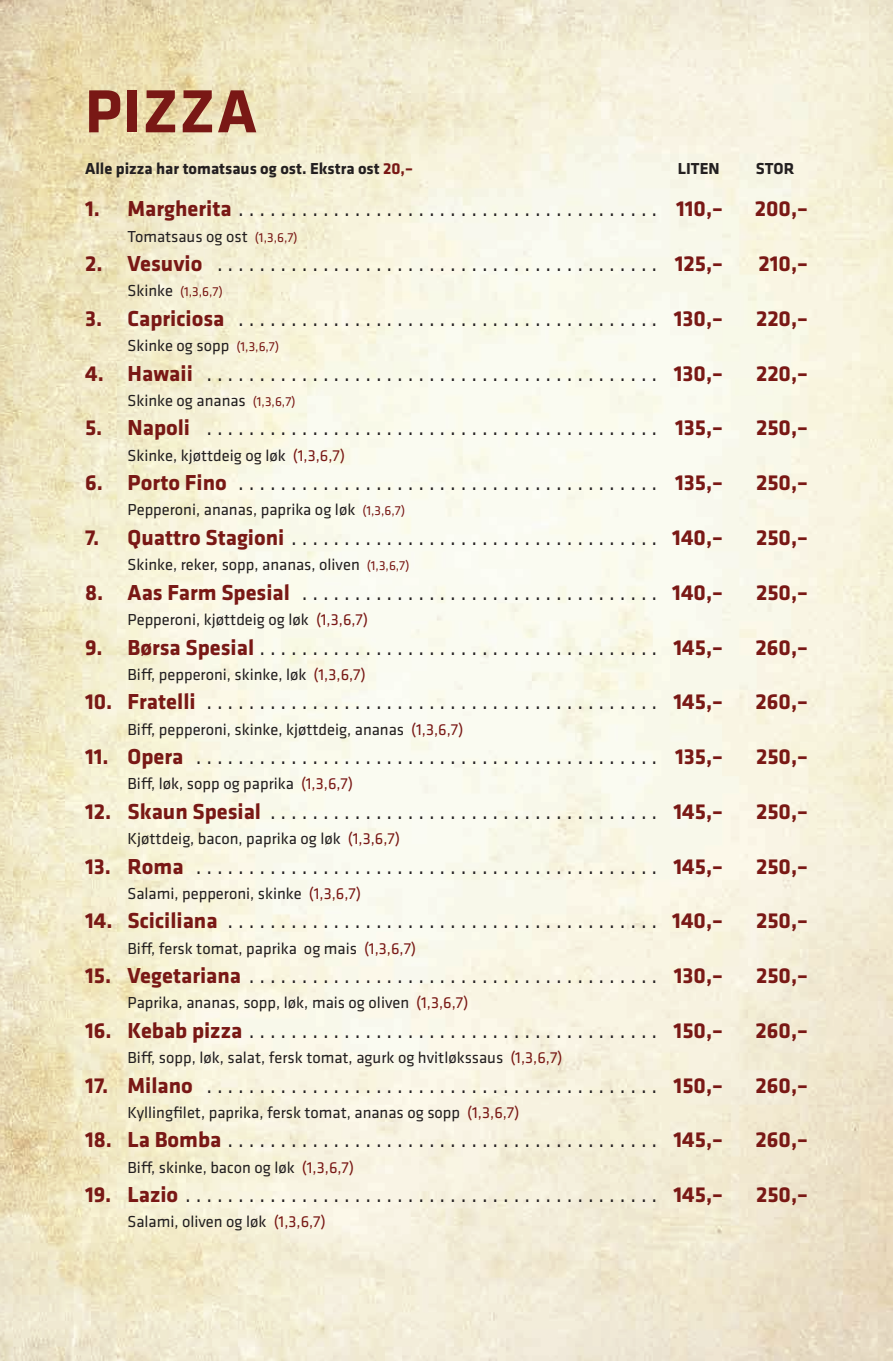
<style>
.page{position:relative;width:893px;height:1361px;background:#fff}
.page>*{position:absolute;margin:0;border:0;box-sizing:border-box;transform-origin:0 0}
.t1{font:700 63px "Klavika";letter-spacing:.02em;color:#791815}
.t2{font:22.5px "Klavika";color:#231f20}
.t3{font:700 22.5px "Klavika";color:#791815}
.t4{font:16.5px "Klavika";color:#231f20}
.t5{font:700 16.5px "Klavika";color:#231f20}
.t6{font:13.5px "Klavika";color:#791815}
.s1{color:#791815}
.s2{font-weight:700;color:#791815}
.s3{font-size:13.5px;color:#791815}
.s4{font-size:16.5px;color:#231f20}
</style>
<div class="page">
<img style="left:0;top:0;width:893px;height:1361px">
<h1 class="t1" style="left:85px;top:66px;width:173px">PIZZA</h1>
<p class="t5" style="left:85px;top:157px;width:329px">Alle pizza har tomatsaus og ost. Ekstra ost <span class="s1">20,–</span></p>
<p class="t5" style="left:678px;top:157px;width:43px">LITEN</p>
<p class="t5" style="left:756px;top:157px;width:40px">STOR</p>
<p class="t2" style="left:85px;top:194px;width:563px"><span class="s2">1. Margherita</span> . . . . . . . . . . . . . . . . . . . . . . . . . . . . . . . . . . . . . . .</p>
<p class="t3" style="left:676px;top:193px;width:48px">110,–</p>
<p class="t3" style="left:755px;top:193px;width:55px">200,–</p>
<p class="t4" style="left:128px;top:225px;width:172px">Tomatsaus og ost <span class="s3">(1,3,6,7)</span></p>
<p class="t2" style="left:85px;top:249px;width:639px"><span class="s2">2. Vesuvio</span> . . . . . . . . . . . . . . . . . . . . . . . . . . . . . . . . . . . . . . . . . <span class="s2">125,–</span></p>
<p class="t3" style="left:759px;top:247px;width:51px">210,–</p>
<p class="t6" style="left:128px;top:283px;width:97px"><span class="s4">Skinke</span> (1,3,6,7)</p>
<p class="t2" style="left:85px;top:304px;width:639px"><span class="s2">3. Capriciosa</span> . . . . . . . . . . . . . . . . . . . . . . . . . . . . . . . . . . . . . . . <span class="s2">130,–</span></p>
<p class="t3" style="left:756px;top:302px;width:53px">220,–</p>
<p class="t4" style="left:128px;top:335px;width:153px">Skinke og sopp <span class="s3">(1,3,6,7)</span></p>
<p class="t2" style="left:85px;top:358px;width:639px"><span class="s2">4. Hawaii</span> . . . . . . . . . . . . . . . . . . . . . . . . . . . . . . . . . . . . . . . . . . <span class="s2">130,–</span></p>
<p class="t3" style="left:756px;top:357px;width:53px">220,–</p>
<p class="t4" style="left:128px;top:390px;width:170px">Skinke og ananas <span class="s3">(1,3,6,7)</span></p>
<p class="t2" style="left:85px;top:413px;width:563px"><span class="s2">5. Napoli</span> . . . . . . . . . . . . . . . . . . . . . . . . . . . . . . . . . . . . . . . . . .</p>
<p class="t3" style="left:675px;top:412px;width:49px">135,–</p>
<p class="t3" style="left:756px;top:412px;width:53px">250,–</p>
<p class="t4" style="left:128px;top:444px;width:219px">Skinke, kjøttdeig og løk <span class="s1">(1,3,6,7)</span></p>
<p class="t2" style="left:85px;top:468px;width:563px"><span class="s2">6. Porto Fino</span> . . . . . . . . . . . . . . . . . . . . . . . . . . . . . . . . . . . . . . .</p>
<p class="t3" style="left:675px;top:466px;width:49px">135,–</p>
<p class="t3" style="left:756px;top:466px;width:53px">250,–</p>
<p class="t4" style="left:128px;top:499px;width:279px">Pepperoni, ananas, paprika og løk <span class="s3">(1,3,6,7)</span></p>
<p class="t2" style="left:85px;top:523px;width:639px"><span class="s2">7. Quattro Stagioni</span> . . . . . . . . . . . . . . . . . . . . . . . . . . . . . . . . . . <span class="s2">140,–</span></p>
<p class="t3" style="left:756px;top:521px;width:53px">250,–</p>
<p class="t4" style="left:128px;top:554px;width:284px">Skinke, reker, sopp, ananas, oliven <span class="s3">(1,3,6,7)</span></p>
<p class="t2" style="left:85px;top:577px;width:639px"><span class="s2">8. Aas Farm Spesial</span> . . . . . . . . . . . . . . . . . . . . . . . . . . . . . . . . . <span class="s2">140,–</span></p>
<p class="t3" style="left:756px;top:576px;width:53px">250,–</p>
<p class="t4" style="left:128px;top:609px;width:242px">Pepperoni, kjøttdeig og løk <span class="s1">(1,3,6,7)</span></p>
<p class="t2" style="left:85px;top:632px;width:639px"><span class="s2">9. Børsa Spesial</span> . . . . . . . . . . . . . . . . . . . . . . . . . . . . . . . . . . . . . <span class="s2">145,–</span></p>
<p class="t3" style="left:756px;top:631px;width:54px">260,–</p>
<p class="t4" style="left:128px;top:663px;width:240px">Biff, pepperoni, skinke, løk <span class="s1">(1,3,6,7)</span></p>
<p class="t2" style="left:85px;top:687px;width:639px"><span class="s2">10. Fratelli</span> . . . . . . . . . . . . . . . . . . . . . . . . . . . . . . . . . . . . . . . . . . <span class="s2">145,–</span></p>
<p class="t3" style="left:756px;top:685px;width:54px">260,–</p>
<p class="t4" style="left:128px;top:718px;width:337px">Biff, pepperoni, skinke, kjøttdeig, ananas <span class="s1">(1,3,6,7)</span></p>
<p class="t2" style="left:85px;top:742px;width:563px"><span class="s2">11. Opera</span> . . . . . . . . . . . . . . . . . . . . . . . . . . . . . . . . . . . . . . . . . . .</p>
<p class="t3" style="left:675px;top:740px;width:49px">135,–</p>
<p class="t3" style="left:756px;top:740px;width:53px">250,–</p>
<p class="t4" style="left:128px;top:773px;width:227px">Biff, løk, sopp og paprika <span class="s1">(1,3,6,7)</span></p>
<p class="t2" style="left:85px;top:796px;width:639px"><span class="s2">12. Skaun Spesial</span> . . . . . . . . . . . . . . . . . . . . . . . . . . . . . . . . . . . . <span class="s2">145,–</span></p>
<p class="t3" style="left:756px;top:795px;width:53px">250,–</p>
<p class="t4" style="left:128px;top:828px;width:274px">Kjøttdeig, bacon, paprika og løk <span class="s1">(1,3,6,7)</span></p>
<p class="t2" style="left:85px;top:851px;width:639px"><span class="s2">13. Roma</span> . . . . . . . . . . . . . . . . . . . . . . . . . . . . . . . . . . . . . . . . . . . <span class="s2">145,–</span></p>
<p class="t3" style="left:756px;top:850px;width:53px">250,–</p>
<p class="t4" style="left:128px;top:882px;width:235px">Salami, pepperoni, skinke <span class="s1">(1,3,6,7)</span></p>
<p class="t2" style="left:85px;top:906px;width:639px"><span class="s2">14. Sciciliana</span> . . . . . . . . . . . . . . . . . . . . . . . . . . . . . . . . . . . . . . . . <span class="s2">140,–</span></p>
<p class="t3" style="left:756px;top:904px;width:53px">250,–</p>
<p class="t4" style="left:128px;top:937px;width:290px">Biff, fersk tomat, paprika og mais <span class="s1">(1,3,6,7)</span></p>
<p class="t2" style="left:85px;top:961px;width:639px"><span class="s2">15. Vegetariana</span> . . . . . . . . . . . . . . . . . . . . . . . . . . . . . . . . . . . . . . <span class="s2">130,–</span></p>
<p class="t3" style="left:756px;top:959px;width:53px">250,–</p>
<p class="t4" style="left:128px;top:992px;width:342px">Paprika, ananas, sopp, løk, mais og oliven <span class="s1">(1,3,6,7)</span></p>
<p class="t2" style="left:85px;top:1015px;width:639px"><span class="s2">16. Kebab pizza</span> . . . . . . . . . . . . . . . . . . . . . . . . . . . . . . . . . . . . . . <span class="s2">150,–</span></p>
<p class="t3" style="left:756px;top:1014px;width:54px">260,–</p>
<p class="t4" style="left:128px;top:1047px;width:437px">Biff, sopp, løk, salat, fersk tomat, agurk og hvitløkssaus <span class="s1">(1,3,6,7)</span></p>
<p class="t2" style="left:85px;top:1070px;width:639px"><span class="s2">17. Milano</span> . . . . . . . . . . . . . . . . . . . . . . . . . . . . . . . . . . . . . . . . . . <span class="s2">150,–</span></p>
<p class="t3" style="left:756px;top:1069px;width:54px">260,–</p>
<p class="t4" style="left:128px;top:1101px;width:393px">Kyllingfilet, paprika, fersk tomat, ananas og sopp <span class="s1">(1,3,6,7)</span></p>
<p class="t2" style="left:85px;top:1125px;width:639px"><span class="s2">18. La Bomba</span> . . . . . . . . . . . . . . . . . . . . . . . . . . . . . . . . . . . . . . . . <span class="s2">145,–</span></p>
<p class="t3" style="left:756px;top:1123px;width:54px">260,–</p>
<p class="t4" style="left:128px;top:1156px;width:228px">Biff, skinke, bacon og løk <span class="s1">(1,3,6,7)</span></p>
<p class="t2" style="left:85px;top:1180px;width:639px"><span class="s2">19. Lazio</span> . . . . . . . . . . . . . . . . . . . . . . . . . . . . . . . . . . . . . . . . . . . . <span class="s2">145,–</span></p>
<p class="t3" style="left:756px;top:1178px;width:53px">250,–</p>
<p class="t4" style="left:128px;top:1211px;width:200px">Salami, oliven og løk <span class="s1">(1,3,6,7)</span></p>
</div>
